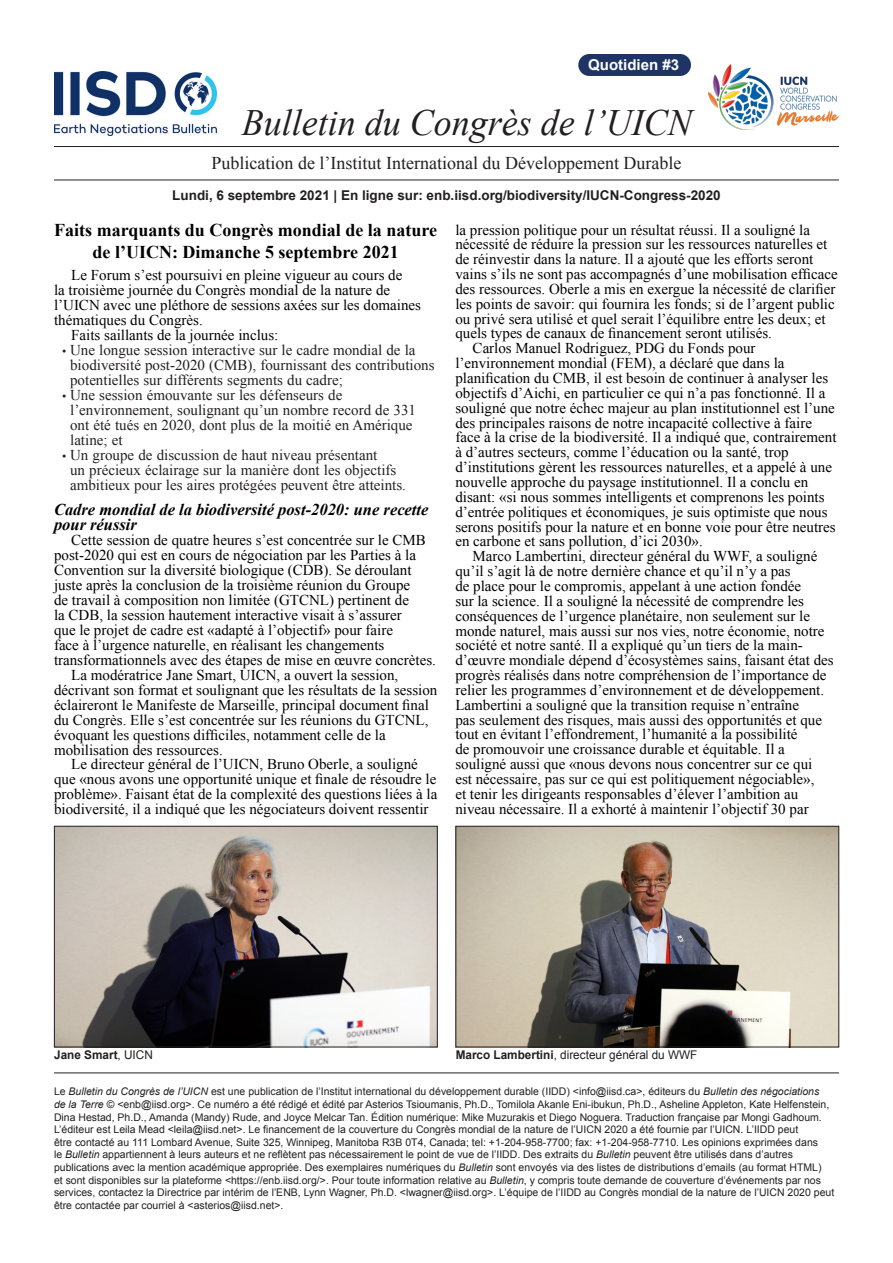
<style>
.page{position:relative;width:893px;height:1263px;background:#fff}
.page>*{position:absolute;margin:0;border:0;box-sizing:border-box;transform-origin:0 0}
.t1{font:italic 37.05px "Times New Roman";color:#231f20}
.ENB_-_Headline_2{font:700 18px/21.6px "Times New Roman";color:#000;text-align:center}
.t2{font:18px "Times New Roman";color:#231f20}
.ENB_-_Headline_3{font:italic 700 16.5px/15px "Times New Roman";color:#000}
.ENB_-_Body{font:15px/14.9px "Times New Roman";color:#000}
.t3{font:15px/15px "Times New Roman";color:#231f20}
.t4{font:700 15px "Arial";color:#fff}
.t5{font:700 13.5px "Arial";color:#231f20}
.t6{font:12px "Arial";color:#231f20}
.t7{font:700 12px "Arial";color:#231f20}
.t8{font:10.5px/12.6px "Arial";color:#231f20}
.s1{font-size:12px}
.s2{font-weight:400}
.s3{font-weight:700}
.s4{font-style:italic}
</style>
<div class="page">
<hr style="left:54px;top:146px;width:785px;height:1px;background:#231f20">
<hr style="left:54px;top:180px;width:785px;height:1px;background:#231f20">
<hr style="left:54px;top:1073px;width:785px;height:1px;background:#231f20">
<div style="left:578px;top:54px;width:113px;height:22px;background:#1d3465;border-radius:11px"></div>
<img style="left:708px;top:64px;width:131px;height:66px">
<img style="left:54px;top:71px;width:163px;height:64px">
<img style="left:56px;top:828px;width:379px;height:217px">
<div style="left:54px;top:826px;width:383px;height:221px;border:1px solid #231f20"></div>
<img style="left:458px;top:828px;width:379px;height:217px">
<div style="left:456px;top:826px;width:383px;height:221px;border:1px solid #231f20"></div>
<p class="t4" style="left:588px;top:55px;width:92px">Quotidien #3</p>
<h1 class="t1" style="left:242px;top:97px;width:452px">Bulletin du Congrès de l’UICN</h1>
<p class="t2" style="left:212px;top:151px;width:471px">Publication de l’Institut International du Développement Durable</p>
<p class="t5" style="left:172px;top:186px;width:550px">Lundi, 6 septembre 2021 | En ligne sur: enb.iisd.org/biodiversity/IUCN-Congress-2020</p>
<p class="ENB_-_Headline_2" style="left:54px;top:219px;width:384px">Faits marquants du Congrès mondial de la nature de l’UICN: Dimanche 5 septembre 2021</p>
<p class="ENB_-_Body" style="left:54px;top:268px;width:369px;text-indent:17px">Le Forum s’est poursuivi en pleine vigueur au cours de<br>la troisième journée du Congrès mondial de la nature de l’UICN avec une pléthore de sessions axées sur les domaines thématiques du Congrès.</p>
<p class="ENB_-_Body" style="left:71px;top:327px;width:209px">Faits saillants de la journée inclus:</p>
<p class="t3" style="left:70px;top:342px;width:366px;text-indent:-8px"><span class="s1">•</span> Une longue session interactive sur le cadre mondial de la biodiversité post-2020 (CMB), fournissant des contributions potentielles sur différents segments du cadre;</p>
<p class="t3" style="left:70px;top:387px;width:347px;text-indent:-8px"><span class="s1">•</span> Une session émouvante sur les défenseurs de l’environnement, soulignant qu’un nombre record de 331 ont été tués en 2020, dont plus de la moitié en Amérique latine; et</p>
<p class="t3" style="left:70px;top:447px;width:337px;text-indent:-8px"><span class="s1">•</span> Un groupe de discussion de haut niveau présentant<br>un précieux éclairage sur la manière dont les objectifs ambitieux pour les aires protégées peuvent être atteints.</p>
<p class="ENB_-_Headline_3" style="left:54px;top:502px;width:376px">Cadre mondial de la biodiversité post-2020: une recette pour réussir</p>
<p class="ENB_-_Body" style="left:54px;top:532px;width:383px;text-indent:17px">Cette session de quatre heures s’est concentrée sur le CMB post-2020 qui est en cours de négociation par les Parties à la Convention sur la diversité biologique (CDB). Se déroulant juste après la conclusion de la troisième réunion du Groupe<br>de travail à composition non limitée (GTCNL) pertinent de<br>la CDB, la session hautement interactive visait à s’assurer<br>que le projet de cadre est «adapté à l’objectif» pour faire<br>face à l’urgence naturelle, en réalisant les changements transformationnels avec des étapes de mise en œuvre concrètes.</p>
<p class="ENB_-_Body" style="left:54px;top:667px;width:385px;text-indent:17px">La modératrice Jane Smart, UICN, a ouvert la session, décrivant son format et soulignant que les résultats de la session éclaireront le Manifeste de Marseille, principal document final du Congrès. Elle s’est concentrée sur les réunions du GTCNL, évoquant les questions difficiles, notamment celle de la mobilisation des ressources.</p>
<p class="ENB_-_Body" style="left:54px;top:757px;width:385px;text-align:center">Le directeur général de l’UICN, Bruno Oberle, a souligné<br>que «nous avons une opportunité unique et finale de résoudre le problème». Faisant état de la complexité des questions liées à la biodiversité, il a indiqué que les négociateurs doivent ressentir</p>
<p class="ENB_-_Body" style="left:455px;top:222px;width:384px">la pression politique pour un résultat réussi. Il a souligné la nécessité de réduire la pression sur les ressources naturelles et de réinvestir dans la nature. Il a ajouté que les efforts seront vains s’ils ne sont pas accompagnés d’une mobilisation efficace des ressources. Oberle a mis en exergue la nécessité de clarifier les points de savoir: qui fournira les fonds; si de l’argent public ou privé sera utilisé et quel serait l’équilibre entre les deux; et quels types de canaux de financement seront utilisés.</p>
<p class="ENB_-_Body" style="left:455px;top:341px;width:383px;text-indent:17px">Carlos Manuel Rodriguez, PDG du Fonds pour l’environnement mondial (FEM), a déclaré que dans la planification du CMB, il est besoin de continuer à analyser les objectifs d’Aichi, en particulier ce qui n’a pas fonctionné. Il a souligné que notre échec majeur au plan institutionnel est l’une des principales raisons de notre incapacité collective à faire face à la crise de la biodiversité. Il a indiqué que, contrairement à d’autres secteurs, comme l’éducation ou la santé, trop d’institutions gèrent les ressources naturelles, et a appelé à une nouvelle approche du paysage institutionnel. Il a conclu en disant: «si nous sommes intelligents et comprenons les points d’entrée politiques et économiques, je suis optimiste que nous serons positifs pour la nature et en bonne voie pour être neutres en carbone et sans pollution, d’ici 2030».</p>
<p class="ENB_-_Body" style="left:455px;top:549px;width:380px;text-indent:17px">Marco Lambertini, directeur général du WWF, a souligné qu’il s’agit là de notre dernière chance et qu’il n’y a pas<br>de place pour le compromis, appelant à une action fondée<br>sur la science. Il a souligné la nécessité de comprendre les conséquences de l’urgence planétaire, non seulement sur le monde naturel, mais aussi sur nos vies, notre économie, notre société et notre santé. Il a expliqué qu’un tiers de la main&shy;d’œuvre mondiale dépend d’écosystèmes sains, faisant état des progrès réalisés dans notre compréhension de l’importance de relier les programmes d’environnement et de développement.<br>Lambertini a souligné que la transition requise n’entraîne<br>pas seulement des risques, mais aussi des opportunités et que tout en évitant l’effondrement, l’humanité a la possibilité<br>de promouvoir une croissance durable et équitable. Il a souligné aussi que «nous devons nous concentrer sur ce qui<br>est nécessaire, pas sur ce qui est politiquement négociable»,<br>et tenir les dirigeants responsables d’élever l’ambition au niveau nécessaire. Il a exhorté à maintenir l’objectif 30 par</p>
<p class="t7" style="left:54px;top:1047px;width:100px">Jane Smart<span class="s2">, UICN</span></p>
<p class="t6" style="left:456px;top:1047px;width:243px"><span class="s3">Marco Lambertini</span>, directeur général du WWF</p>
<p class="t8" style="left:54px;top:1085px;width:782px">Le <span class="s4">Bulletin du Congrès de l’UICN</span> est une publication de l’Institut international du développement durable (IIDD) &lt;info@iisd.ca&gt;, éditeurs du <span class="s4">Bulletin des négociations<br>de la Terre</span> © &lt;enb@iisd.org&gt;. Ce numéro a été rédigé et édité par Asterios Tsioumanis, Ph.D., Tomilola Akanle Eni-ibukun, Ph.D., Asheline Appleton, Kate Helfenstein, Dina Hestad, Ph.D., Amanda (Mandy) Rude, and Joyce Melcar Tan. Édition numérique: Mike Muzurakis et Diego Noguera. Traduction française par Mongi Gadhoum.<br>L’éditeur est Leila Mead &lt;leila@iisd.net&gt;. Le financement de la couverture du Congrès mondial de la nature de l’UICN 2020 a été fournie par l’UICN. L’IIDD peut<br>être contacté au 111 Lombard Avenue, Suite 325, Winnipeg, Manitoba R3B 0T4, Canada; tel: +1-204-958-7700; fax: +1-204-958-7710. Les opinions exprimées dans<br>le <span class="s4">Bulletin</span> appartiennent à leurs auteurs et ne reflètent pas nécessairement le point de vue de l’IIDD. Des extraits du <span class="s4">Bulletin</span> peuvent être utilisés dans d’autres publications avec la mention académique appropriée. Des exemplaires numériques du <span class="s4">Bulletin</span> sont envoyés via des listes de distributions d’emails (au format HTML)<br>et sont disponibles sur la plateforme &lt;https://enb.iisd.org/&gt;. Pour toute information relative au <span class="s4">Bulletin</span>, y compris toute demande de couverture d’événements par nos services, contactez la Directrice par intérim de l’ENB, Lynn Wagner, Ph.D. &lt;lwagner@iisd.org&gt;. L’équipe de l’IIDD au Congrès mondial de la nature de l’UICN 2020 peut être contactée par courriel à &lt;asterios@iisd.net&gt;.</p>
</div>
